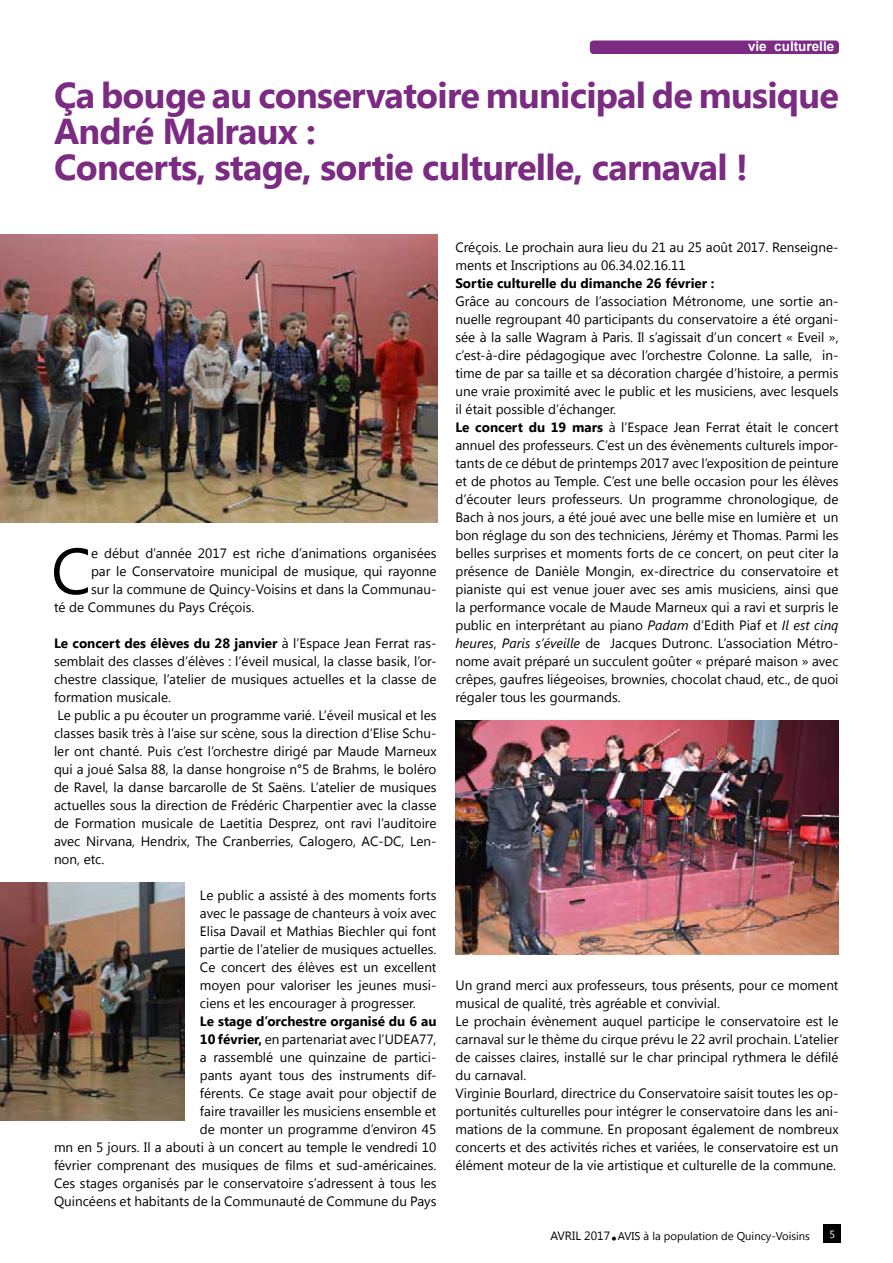
<style>
.page{position:relative;width:893px;height:1263px;background:#fff}
.page>*{position:absolute;margin:0;border:0;box-sizing:border-box;transform-origin:0 0}
.t1{font:64.95px "Segoe UI";color:#000}
.t2{font:700 36px/36px "Segoe UI";letter-spacing:-.02em;color:#7c2b83}
.t3{font:36px "Segoe UI";color:#000}
.t4{font:13.5px/18px "Segoe UI";color:#000}
.t5{font:700 13.5px "Segoe UI";color:#000}
.t6{font:700 13.5px "Arial";color:#fff}
.t7{font:12px "Segoe UI";color:#000}
.t8{font:11.25px "Segoe UI";color:#000}
.t9{font:10.5px "Segoe UI";color:#fff}
.s1{font-weight:700}
.s2{font-style:italic}
</style>
<div class="page">
<div style="left:824px;top:1224px;width:17px;height:19px;background:#000101"></div>
<div style="left:590px;top:41px;width:249px;height:13px;background:#7c2b83;border-radius:4px"></div>
<img style="left:0;top:234px;width:438px;height:288px">
<img style="left:0;top:882px;width:185px;height:239px">
<img style="left:455px;top:720px;width:384px;height:234px">
<p class="t6" style="left:748px;top:38px;width:88px">vie culturelle</p>
<h2 class="t2" style="left:54px;top:75px;width:786px">Ça bouge au conservatoire municipal de musique<br>André Malraux :<br>Concerts, stage, sortie culturelle, carnaval !</h2>
<h1 class="t1" style="left:51px;top:526px;width:42px">C</h1>
<p class="t4" style="left:91px;top:544px;width:347px">e début d’année 2017 est riche d’animations organisées</p>
<p class="t4" style="left:91px;top:562px;width:347px">par le Conservatoire municipal de musique, qui rayonne</p>
<p class="t4" style="left:91px;top:580px;width:347px">sur la commune de Quincy-Voisins et dans la Communau-</p>
<p class="t4" style="left:54px;top:598px;width:202px">té de Communes du Pays Créçois.</p>
<p class="t4" style="left:54px;top:634px;width:384px"><span class="s1">Le concert des élèves du 28 janvier</span> à l’Espace Jean Ferrat ras&shy;semblait des classes d’élèves : l’éveil musical, la classe basik, l’or&shy;chestre classique, l’atelier de musiques actuelles et la classe de formation musicale.<br>Le public a pu écouter un programme varié. L’éveil musical et les classes basik très à l’aise sur scène, sous la direction d’Elise Schu&shy;ler ont chanté. Puis c’est l’orchestre dirigé par Maude Marneux qui a joué Salsa 88, la danse hongroise n°5 de Brahms, le boléro de Ravel, la danse barcarolle de St Saëns. L’atelier de musiques actuelles sous la direction de Frédéric Charpentier avec la classe de Formation musicale de Laetitia Desprez, ont ravi l’auditoire avec Nirvana, Hendrix, The Cranberries, Calogero, AC-DC, Len&shy;non, etc.</p>
<p class="t4" style="left:200px;top:886px;width:238px;text-align:justify">Le public a assisté à des moments forts avec le passage de chanteurs à voix avec Elisa Davail et Mathias Biechler qui font partie de l’atelier de musiques actuelles.<br>Ce concert des élèves est un excellent moyen pour valoriser les jeunes musi&shy;ciens et les encourager à progresser.</p>
<p class="t4" style="left:54px;top:1012px;width:384px;text-align:right"><span class="s1">Le stage d’orchestre organisé du 6 au<br>10 février,</span> en partenariat avec l’UDEA77,<br>a rassemblé une quinzaine de partici-<br>pants ayant tous des instruments dif-<br>férents. Ce stage avait pour objectif de<br>faire travailler les musiciens ensemble et<br>de monter un programme d’environ 45<br>mn en 5 jours. Il a abouti à un concert au temple le vendredi 10 février comprenant des musiques de films et sud-américaines.<br>Ces stages organisés par le conservatoire s’adressent à tous les Quincéens et habitants de la Communauté de Commune du Pays</p>
<p class="t4" style="left:455px;top:237px;width:385px">Créçois. Le prochain aura lieu du 21 au 25 août 2017. Renseigne&shy;ments et Inscriptions au 06.34.02.16.11</p>
<p class="t5" style="left:455px;top:273px;width:261px">Sortie culturelle du dimanche 26 février :</p>
<p class="t4" style="left:455px;top:291px;width:385px">Grâce au concours de l’association Métronome, une sortie an&shy;nuelle regroupant 40 participants du conservatoire a été organi&shy;sée à la salle Wagram à Paris. Il s’agissait d’un concert « Eveil », c’est-à-dire pédagogique avec l’orchestre Colonne. La salle, in&shy;time de par sa taille et sa décoration chargée d’histoire, a permis une vraie proximité avec le public et les musiciens, avec lesquels il était possible d’échanger.<br><span class="s1">Le concert du 19 mars</span> à l’Espace Jean Ferrat était le concert annuel des professeurs. C’est un des évènements culturels impor&shy;tants de ce début de printemps 2017 avec l’exposition de peinture et de photos au Temple. C’est une belle occasion pour les élèves d’écouter leurs professeurs. Un programme chronologique, de Bach à nos jours, a été joué avec une belle mise en lumière et un bon réglage du son des techniciens, Jérémy et Thomas. Parmi les belles surprises et moments forts de ce concert, on peut citer la présence de Danièle Mongin, ex-directrice du conservatoire et pianiste qui est venue jouer avec ses amis musiciens, ainsi que la performance vocale de Maude Marneux qui a ravi et surpris le public en interprétant au piano <span class="s2">Padam</span> d’Edith Piaf et <span class="s2">Il est cinq heures</span>, <span class="s2">Paris s’éveille</span> de Jacques Dutronc. L’association Métro&shy;nome avait préparé un succulent goûter « préparé maison » avec crêpes, gaufres liégeoises, brownies, chocolat chaud, etc., de quoi régaler tous les gourmands.</p>
<p class="t4" style="left:455px;top:975px;width:385px">Un grand merci aux professeurs, tous présents, pour ce moment musical de qualité, très agréable et convivial.<br>Le prochain évènement auquel participe le conservatoire est le carnaval sur le thème du cirque prévu le 22 avril prochain. L’atelier de caisses claires, installé sur le char principal rythmera le défilé du carnaval.<br>Virginie Bourlard, directrice du Conservatoire saisit toutes les op&shy;portunités culturelles pour intégrer le conservatoire dans les ani&shy;mations de la commune. En proposant également de nombreux concerts et des activités riches et variées, le conservatoire est un élément moteur de la vie artistique et culturelle de la commune.</p>
<p class="t7" style="left:550px;top:1227px;width:61px">AVRIL 2017</p>
<h2 class="t3" style="left:610px;top:1202px;width:9px">.</h2>
<p class="t8" style="left:618px;top:1228px;width:194px">AVIS à la population de Quincy-Voisins</p>
<p class="t9" style="left:829px;top:1227px;width:7px">5</p>
</div>
